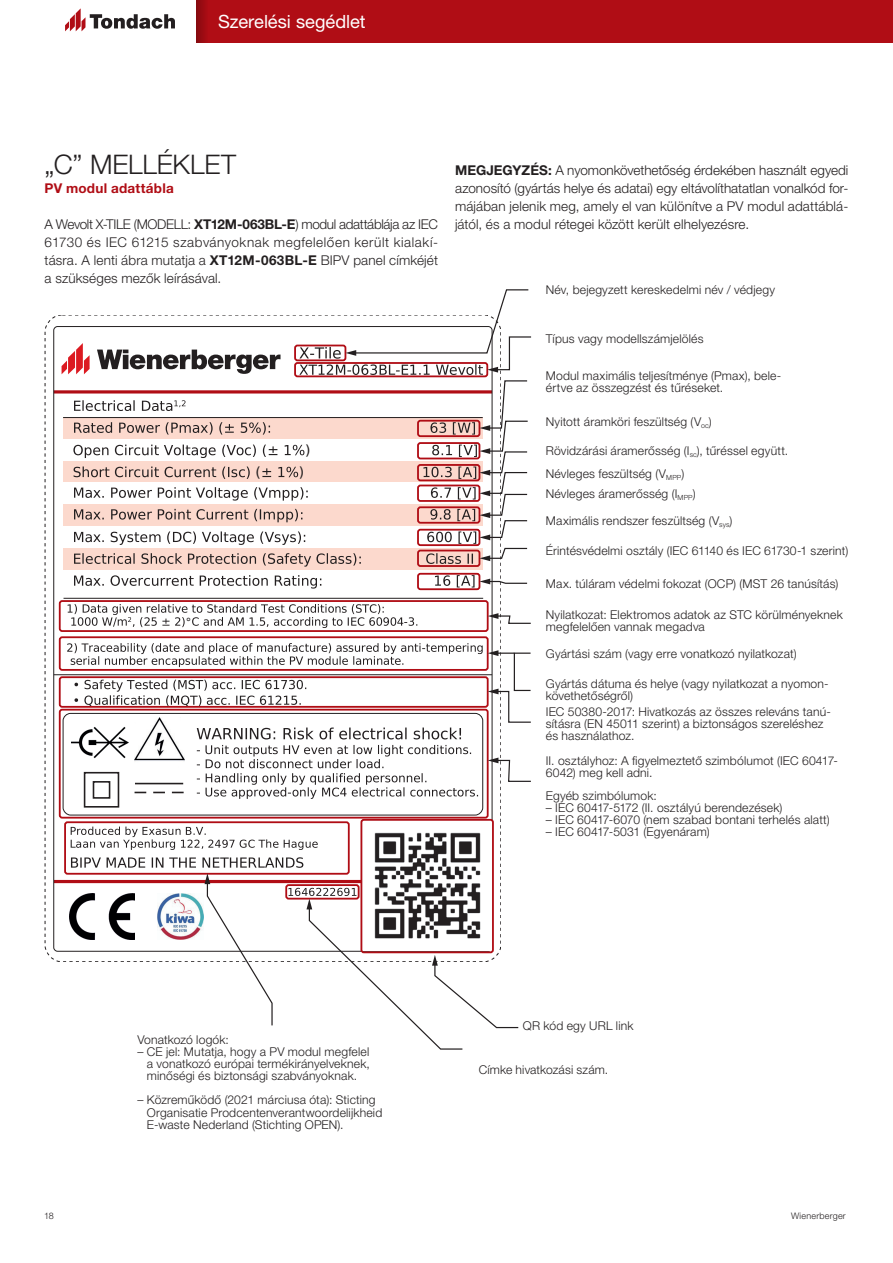
<style>
.page{position:relative;width:893px;height:1263px;background:#fff}
.page>*{position:absolute;margin:0;border:0;box-sizing:border-box;transform-origin:0 0}
.t1{font:300 27px "Helvetica Neue LT Pro";letter-spacing:-.005em;color:#231f20}
.t2{font:18.3px "Helvetica Neue LT Pro";letter-spacing:-.005em;color:#fff}
.t3{font:13.95px "DejaVu Sans";color:#231f20}
.t4{font:300 13.5px/18px "Helvetica Neue LT Pro";letter-spacing:.01em;color:#231f20;text-align:justify}
.t5{font:700 13.5px "Helvetica Neue LT Pro";letter-spacing:.02em;color:#b00d15}
.t6{font:300 12.15px/12.1px "Helvetica Neue LT Pro";letter-spacing:.015em;color:#231f20}
.t7{font:11.1px "DejaVu Sans";color:#231f20}
.t8{font:300 9px "Helvetica Neue LT Pro";letter-spacing:.025em;color:#231f20}
.s1{font-weight:700}
</style>
<div class="page">
<div style="left:195px;top:0;width:698px;height:43px;background:#b00d15"></div>
<svg style="left:195px;top:0;width:11px;height:43px"></svg>
<svg style="left:65px;top:8px;width:110px;height:23px"></svg>
<svg style="left:45px;top:289px;width:487px;height:761px"></svg>
<h2 class="t2" style="left:218px;top:10px;width:149px">Szerelési segédlet</h2>
<h1 class="t1" style="left:45px;top:148px;width:193px">„C” MELLÉKLET</h1>
<p class="t5" style="left:45px;top:180px;width:131px">PV modul adattábla</p>
<p class="t4" style="left:45px;top:215px;width:395px">A Wevolt X-TILE (MODELL: <span class="s1">XT12M-063BL-E</span>) modul adattáblája az IEC 61730 és IEC 61215 szabványoknak megfelelően került kialakí&shy;tásra. A lenti ábra mutatja a <span class="s1">XT12M-063BL-E</span> BIPV panel címkéjét a szükséges mezők leírásával.</p>
<p class="t3" style="left:305px;top:438px;width:7px">)</p>
<p class="t7" style="left:186px;top:612px;width:7px">°</p>
<p class="t3" style="left:256px;top:460px;width:7px">(</p>
<p class="t3" style="left:299px;top:460px;width:7px">)</p>
<p class="t4" style="left:455px;top:161px;width:395px"><span class="s1">MEGJEGYZÉS:</span> A nyomonkövethetőség érdekében használt egyedi azonosító (gyártás helye és adatai) egy eltávolíthatatlan vonalkód for&shy;májában jelenik meg, amely el van különítve a PV modul adattáblá&shy;jától, és a modul rétegei között került elhelyezésre.</p>
<p class="t6" style="left:546px;top:284px;width:231px">Név, bejegyzett kereskedelmi név / védjegy</p>
<p class="t6" style="left:546px;top:332px;width:159px">Típus vagy modellszámjelölés</p>
<p class="t6" style="left:546px;top:370px;width:237px">Modul maximális teljesítménye (Pmax), bele&shy;értve az összegzést és tűréseket.</p>
<p class="t6" style="left:546px;top:415px;width:167px">Nyitott áramköri feszültség (V<sub>oc</sub>)</p>
<p class="t6" style="left:546px;top:439px;width:241px;line-height:22.8px">Rövidzárási áramerősség (I<sub>sc</sub>), tűréssel együtt.<br>Névleges feszültség (V<sub>MPP</sub>)</p>
<p class="t6" style="left:546px;top:488px;width:151px">Névleges áramerősség (I<sub>MPP</sub>)</p>
<p class="t6" style="left:546px;top:515px;width:188px">Maximális rendszer feszültség (V<sub>sys</sub>)</p>
<p class="t6" style="left:546px;top:544px;width:304px">Érintésvédelmi osztály (IEC 61140 és IEC 61730-1 szerint)</p>
<p class="t6" style="left:546px;top:577px;width:294px">Max. túláram védelmi fokozat (OCP) (MST 26 tanúsítás)</p>
<p class="t6" style="left:546px;top:608px;width:298px">Nyilatkozat: Elektromos adatok az STC körülményeknek megfelelően vannak megadva</p>
<p class="t6" style="left:546px;top:648px;width:252px">Gyártási szám (vagy erre vonatkozó nyilatkozat)</p>
<p class="t6" style="left:546px;top:677px;width:283px">Gyártás dátuma és helye (vagy nyilatkozat a nyomon&shy;követhetőségről)</p>
<p class="t6" style="left:546px;top:705px;width:286px">IEC 50380-2017: Hivatkozás az összes releváns tanú&shy;sításra (EN 45011 szerint) a biztonságos szereléshez és használathoz.</p>
<p class="t6" style="left:546px;top:755px;width:294px">II. osztályhoz: A figyelmeztető szimbólumot (IEC 60417-<br>6042) meg kell adni.</p>
<p class="t6" style="left:546px;top:789px;width:113px">Egyéb szimbólumok:</p>
<p class="t6" style="left:546px;top:801px;width:238px">– IEC 60417-5172 (II. osztályú berendezések)</p>
<p class="t6" style="left:546px;top:813px;width:285px">– IEC 60417-6070 (nem szabad bontani terhelés alatt)</p>
<p class="t6" style="left:546px;top:825px;width:165px">– IEC 60417-5031 (Egyenáram)</p>
<p class="t6" style="left:137px;top:1033px;width:93px">Vonatkozó logók:</p>
<p class="t6" style="left:147px;top:1045px;width:225px;text-align:justify;text-indent:-9px">– CE jel: Mutatja, hogy a PV modul megfelel a vonatkozó európai termékirányelveknek, minőségi és biztonsági szabványoknak.</p>
<p class="t6" style="left:147px;top:1094px;width:237px;text-indent:-9px">– Közreműködő (2021 márciusa óta): Sticting<br>Organisatie Prodcentenverantwoordelijkheid<br>E-waste Nederland (Stichting OPEN).</p>
<p class="t6" style="left:523px;top:1019px;width:112px">QR kód egy URL link</p>
<p class="t6" style="left:479px;top:1063px;width:129px">Címke hivatkozási szám.</p>
<p class="t8" style="left:44px;top:1210px;width:11px">18</p>
<p class="t8" style="left:791px;top:1210px;width:56px">Wienerberger</p>
</div>
